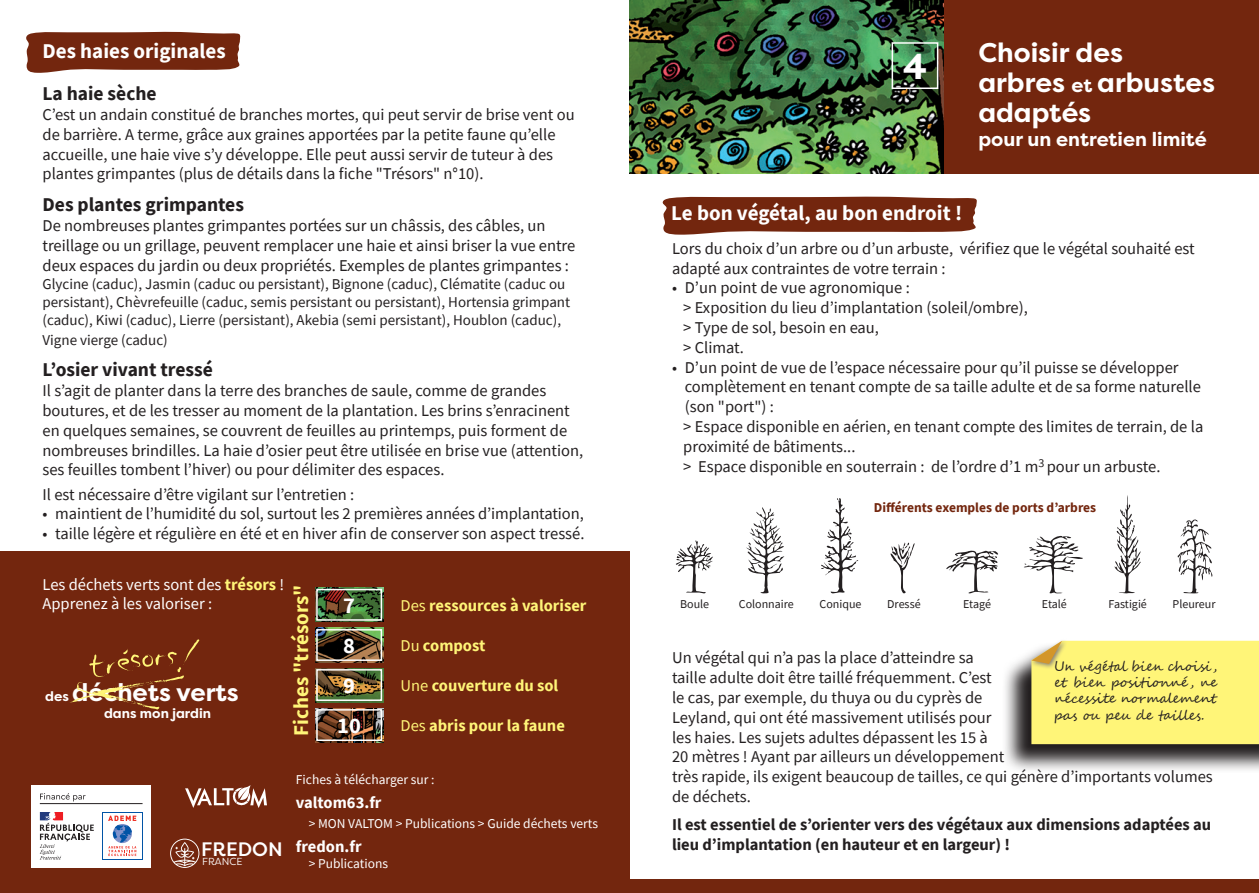
<style>
.page{position:relative;width:1259px;height:893px;background:#fff}
.page>*{position:absolute;margin:0;border:0;box-sizing:border-box;transform-origin:0 0}
.t1{font:700 36px "Filson Pro";color:#fff}
.t2{font:700 27px/30px "Filson Pro";color:#fff}
.t3{font:700 24.75px "Filson Pro";color:#fff}
.t4{font:700 22.5px/40px "Source Sans Pro";color:#fff}
.t5{font:700 21px "Source Sans Pro";color:#fff}
.t6{font:700 21px "Source Sans Pro";color:#fff578}
.t7{font:700 19.5px "Source Sans Pro";color:#231f20}
.t8{font:700 19.5px "Filson Pro";color:#fff}
.t9{font:500 19.5px "Filson Pro";color:#fff}
.t10{font:16.5px/19.8px "Source Sans Pro";color:#231f20}
.t11{font:700 16.5px/19.8px "Source Sans Pro";color:#231f20}
.t12{font:700 16.5px "Source Sans Pro";color:#fff578}
.t13{font:16.5px/19.8px "Source Sans Pro";color:#fff}
.t14{font:700 16.5px "Source Sans Pro";color:#fff}
.t15{font:15px/18px "Source Sans Pro";color:#231f20}
.t16{font:13.5px/16.2px "Segoe Script";color:#231f20;text-align:justify}
.t17{font:13.5px "Source Sans Pro";color:#fff}
.t18{font:700 13.5px "Source Sans Pro";color:#73260e}
.t19{font:700 13.5px "Filson Pro";color:#fff}
.t20{font:12px "Source Sans Pro";color:#231f20}
.t21{font:10.2px "Filson Pro";color:#fff}
.s1{font-weight:700;color:#fff578}
.s2{font-size:13.5px}
.s3{font-weight:400}
.s4{font-size:19.5px}
</style>
<div class="page">
<div style="left:603px;top:880px;width:656px;height:13px;background:#73260e"></div>
<svg style="left:662px;top:196px;width:315px;height:39px;background:#83402b"></svg>
<img style="left:629px;top:0;width:315px;height:174px">
<div style="left:944px;top:0;width:315px;height:174px;background:#73260e"></div>
<div style="left:891px;top:42px;width:47px;height:47px;border:2px solid #fff"></div>
<svg style="left:1005px;top:655px;width:254px;height:115px;background:#878484"></svg>
<svg style="left:1029px;top:640px;width:38px;height:30px"></svg>
<div style="left:1031px;top:641px;width:228px;height:103px;background:#fff578"></div>
<svg style="left:676px;top:540px;width:37px;height:54px"></svg>
<svg style="left:746px;top:507px;width:38px;height:87px"></svg>
<svg style="left:821px;top:498px;width:37px;height:96px"></svg>
<svg style="left:890px;top:542px;width:24px;height:52px"></svg>
<svg style="left:946px;top:550px;width:52px;height:44px"></svg>
<svg style="left:1024px;top:535px;width:59px;height:59px"></svg>
<svg style="left:1114px;top:495px;width:27px;height:99px"></svg>
<svg style="left:1177px;top:519px;width:36px;height:75px"></svg>
<svg style="left:26px;top:31px;width:215px;height:42px;background:#83402b"></svg>
<div style="left:0;top:551px;width:629px;height:342px;background:#73260e"></div>
<svg style="left:70px;top:639px;width:129px;height:71px"></svg>
<img style="left:315px;top:628px;width:68px;height:34px">
<div style="left:316px;top:629px;width:66px;height:32px;border:2px solid #fff"></div>
<img style="left:315px;top:668px;width:68px;height:34px">
<div style="left:316px;top:669px;width:66px;height:32px;border:2px solid #fff"></div>
<img style="left:315px;top:708px;width:68px;height:34px">
<div style="left:316px;top:709px;width:66px;height:32px;border:2px solid #fff"></div>
<img style="left:315px;top:588px;width:68px;height:34px">
<div style="left:316px;top:589px;width:66px;height:32px;border:2px solid #fff"></div>
<svg style="left:185px;top:785px;width:82px;height:23px"></svg>
<svg style="left:170px;top:839px;width:29px;height:29px"></svg>
<div style="left:31px;top:785px;width:120px;height:83px;background:#fff"></div>
<svg style="left:40px;top:793px;width:45px;height:8px"></svg>
<hr style="left:40px;top:803px;width:103px;height:1px;background:#231f20">
<svg style="left:40px;top:812px;width:54px;height:47px"></svg>
<div style="left:102px;top:812px;width:41px;height:48px;background:#0154a6"></div>
<div style="left:103px;top:813px;width:39px;height:46px;background:#fff"></div>
<svg style="left:108px;top:816px;width:28px;height:40px"></svg>
<p class="t5" style="left:43px;top:37px;width:185px">Des haies originales</p>
<p class="t7" style="left:43px;top:81px;width:116px">La haie sèche</p>
<p class="t10" style="left:43px;top:105px;width:533px">C’est un andain constitué de branches mortes, qui peut servir de brise vent ou de barrière. A terme, grâce aux graines apportées par la petite faune qu’elle accueille, une haie vive s’y développe. Elle peut aussi servir de tuteur à des plantes grimpantes (plus de détails dans la fiche "Trésors" n°10).</p>
<p class="t7" style="left:43px;top:192px;width:203px">Des plantes grimpantes</p>
<p class="t10" style="left:43px;top:216px;width:534px">De nombreuses plantes grimpantes portées sur un châssis, des câbles, un treillage ou un grillage, peuvent remplacer une haie et ainsi briser la vue entre deux espaces du jardin ou deux propriétés. Exemples de plantes grimpantes :</p>
<p class="t15" style="left:43px;top:275px;width:529px">Glycine (caduc), Jasmin (caduc ou persistant), Bignone (caduc), Clématite (caduc ou persistant), Chèvrefeuille (caduc, semis persistant ou persistant), Hortensia grimpant (caduc), Kiwi (caduc), Lierre (persistant), Akebia (semi persistant), Houblon (caduc),</p>
<p class="t15" style="left:43px;top:330px;width:127px">Vigne vierge (caduc)</p>
<p class="t7" style="left:43px;top:357px;width:172px">L’osier vivant tressé</p>
<p class="t10" style="left:43px;top:381px;width:542px">Il s’agit de planter dans la terre des branches de saule, comme de grandes boutures, et de les tresser au moment de la plantation. Les brins s’enracinent en quelques semaines, se couvrent de feuilles au printemps, puis forment de nombreuses brindilles. La haie d’osier peut être utilisée en brise vue (attention, ses feuilles tombent l’hiver) ou pour délimiter des espaces.</p>
<p class="t10" style="left:43px;top:484px;width:313px">Il est nécessaire d’être vigilant sur l’entretien :</p>
<p class="t10" style="left:43px;top:504px;width:543px">• maintient de l’humidité du sol, surtout les 2 premières années d’implantation,</p>
<p class="t10" style="left:43px;top:524px;width:543px">• taille légère et régulière en été et en hiver afin de conserver son aspect tressé.</p>
<p class="t13" style="left:43px;top:574px;width:243px">Les déchets verts sont des <span class="s1">trésors</span> !<br>Apprenez à les valoriser :</p>
<p class="t6" style="left:287px;top:736px;width:153px;rotate:-90deg">Fiches "trésors"</p>
<h3 class="t3" style="left:45px;top:676px;width:195px"><span class="s2">des</span> déchets verts</h3>
<p class="t19" style="left:104px;top:705px;width:109px">dans mon jardin</p>
<h3 class="t4" style="left:343px;top:585px;width:13px">7</h3>
<p class="t12" style="left:400px;top:594px;width:187px"><span class="s3">Des</span> ressources à valoriser</p>
<h3 class="t4" style="left:337px;top:626px;width:25px">8<br>9<br>10</h3>
<p class="t12" style="left:400px;top:634px;width:86px"><span class="s3">Du</span> compost</p>
<p class="t12" style="left:400px;top:675px;width:159px"><span class="s3">Une</span> couverture du sol</p>
<p class="t12" style="left:400px;top:715px;width:166px"><span class="s3">Des</span> abris pour la faune</p>
<p class="t9" style="left:201px;top:836px;width:83px">FREDON</p>
<p class="t21" style="left:202px;top:855px;width:42px">FRANCE</p>
<p class="t17" style="left:296px;top:771px;width:140px">Fiches à télécharger sur :</p>
<p class="t14" style="left:296px;top:791px;width:87px">valtom63.fr</p>
<p class="t17" style="left:309px;top:814px;width:291px">&gt; MON VALTOM &gt; Publications &gt; Guide déchets verts</p>
<p class="t14" style="left:296px;top:835px;width:67px">fredon.fr</p>
<p class="t17" style="left:309px;top:855px;width:81px">&gt; Publications</p>
<h1 class="t1" style="left:903px;top:43px;width:25px">4</h1>
<h2 class="t2" style="left:978px;top:38px;width:238px">Choisir des arbres <span class="s4">et</span> arbustes adaptés</h2>
<p class="t8" style="left:978px;top:127px;width:230px">pour un entretien limité</p>
<p class="t5" style="left:671px;top:199px;width:292px">Le bon végétal, au bon endroit !</p>
<p class="t10" style="left:672px;top:238px;width:524px">Lors du choix d’un arbre ou d’un arbuste, vérifiez que le végétal souhaité est adapté aux contraintes de votre terrain :</p>
<p class="t10" style="left:683px;top:278px;width:346px;text-indent:-11px">• D’un point de vue agronomique :<br>&gt; Exposition du lieu d’implantation (soleil/ombre), &gt; Type de sol, besoin en eau,<br>&gt; Climat.</p>
<p class="t10" style="left:683px;top:357px;width:521px;text-indent:-11px">• D’un point de vue de l’espace nécessaire pour qu’il puisse se développer complètement en tenant compte de sa taille adulte et de sa forme naturelle (son "port") :<br>&gt; Espace disponible en aérien, en tenant compte des limites de terrain, de la proximité de bâtiments...<br>&gt; Espace disponible en souterrain : de l’ordre d’1 m<sup>3</sup> pour un arbuste.</p>
<p class="t18" style="left:874px;top:499px;width:224px">Différents exemples de ports d’arbres</p>
<p class="t20" style="left:680px;top:597px;width:31px">Boule</p>
<p class="t20" style="left:739px;top:597px;width:57px">Colonnaire</p>
<p class="t20" style="left:819px;top:597px;width:44px">Conique</p>
<p class="t20" style="left:887px;top:597px;width:35px">Dressé</p>
<p class="t20" style="left:963px;top:597px;width:29px">Etagé</p>
<p class="t20" style="left:1042px;top:597px;width:26px">Etalé</p>
<p class="t20" style="left:1108px;top:597px;width:40px">Fastigié</p>
<p class="t20" style="left:1172px;top:597px;width:45px">Pleureur</p>
<p class="t10" style="left:672px;top:648px;width:542px">Un végétal qui n’a pas la place d’atteindre sa<br>taille adulte doit être taillé fréquemment. C’est<br>le cas, par exemple, du thuya ou du cyprès de<br>Leyland, qui ont été massivement utilisés pour<br>les haies. Les sujets adultes dépassent les 15 à<br>20 mètres ! Ayant par ailleurs un développement<br>très rapide, ils exigent beaucoup de tailles, ce qui génère d’importants volumes de déchets.</p>
<p class="t11" style="left:672px;top:815px;width:541px">Il est essentiel de s’orienter vers des végétaux aux dimensions adaptées au lieu d’implantation (en hauteur et en largeur) !</p>
<p class="t16" style="left:1054px;top:658px;width:164px">Un végétal bien choisi, et bien positionné , ne nécessite normalement pas ou peu de tailles.</p>
</div>
